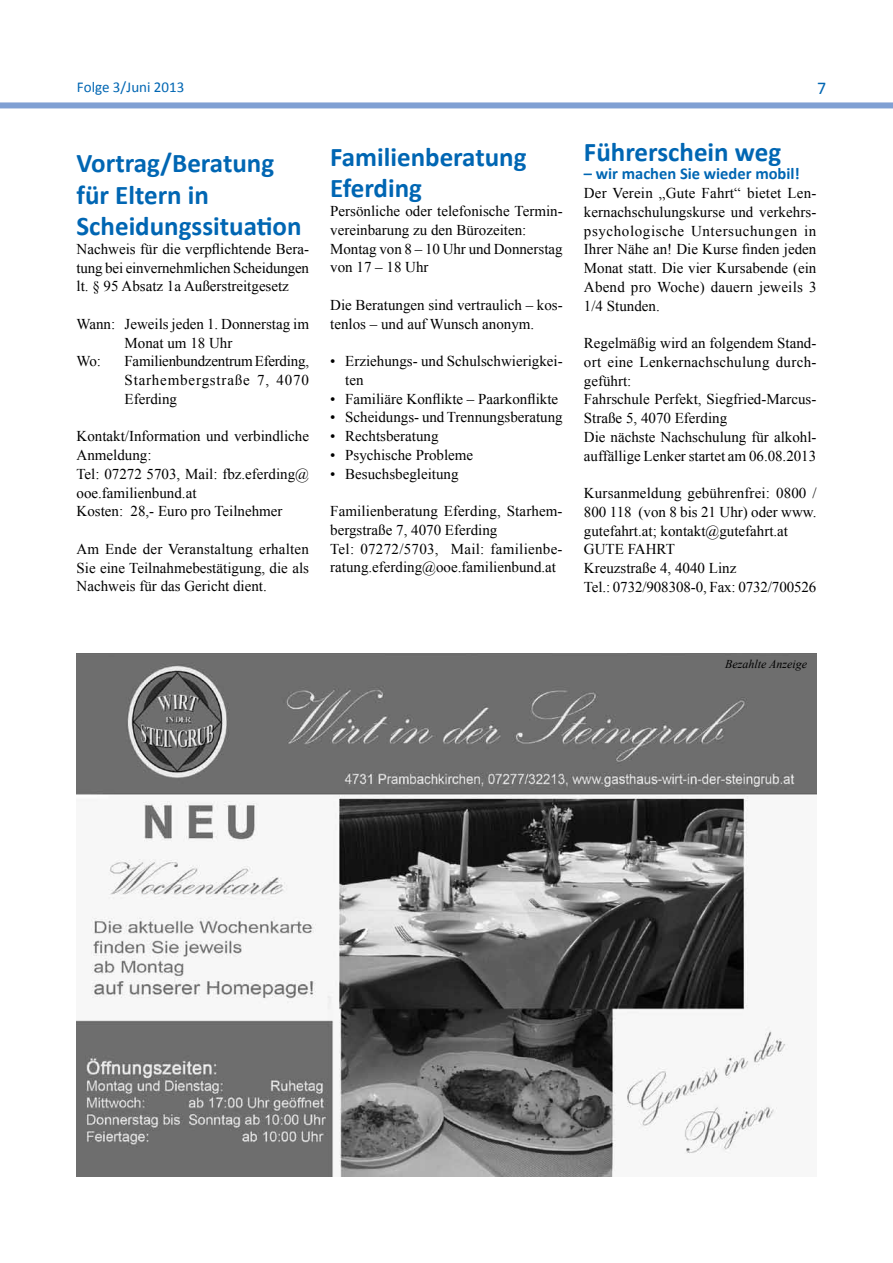
<style>
.page{position:relative;width:893px;height:1263px;background:#fff}
.page>*{position:absolute;margin:0;border:0;box-sizing:border-box;transform-origin:0 0}
.t1{font:700 27px/31.5px "Calibri";color:#0066b3}
.t2{font:18px "Calibri";color:#0066b3}
.t3{font:700 16.5px "Calibri";color:#0066b3}
.t4{font:15px/18.8px "Times New Roman";color:#000}
.t5{font:15px "Calibri";color:#0066b3}
.t6{font:italic 12px "Times New Roman";color:#000}
</style>
<div class="page">
<div style="left:0;top:102px;width:893px;height:6px;background:#80a0d3"></div>
<img style="left:76px;top:654px;width:740px;height:523px">
<p class="t5" style="left:77px;top:78px;width:109px">Folge 3/Juni 2013</p>
<p class="t2" style="left:817px;top:77px;width:11px">7</p>
<h1 class="t1" style="left:77px;top:147px;width:226px">Vortrag/Beratung für Eltern in<br>Scheidungssituation</h1>
<p class="t4" style="left:77px;top:239px;width:234px;text-align:justify">Nachweis für die verpflichtende Bera&shy;tung bei einvernehmlichen Scheidungen lt. § 95 Absatz 1a Außerstreitgesetz</p>
<p class="t4" style="left:77px;top:314px;width:234px">Wann: Jeweils jeden 1. Donnerstag im</p>
<p class="t4" style="left:125px;top:333px;width:109px">Monat um 18 Uhr</p>
<p class="t4" style="left:77px;top:352px;width:26px">Wo:</p>
<p class="t4" style="left:125px;top:352px;width:186px;text-align:justify">Familienbundzentrum Eferding, Starhembergstraße 7, 4070<br>Eferding</p>
<p class="t4" style="left:77px;top:427px;width:234px">Kontakt/Information und verbindliche<br>Anmeldung:<br>Tel: 07272 5703, Mail: fbz.eferding@ ooe.familienbund.at<br>Kosten: 28,- Euro pro Teilnehmer</p>
<p class="t4" style="left:77px;top:539px;width:234px;text-align:justify">Am Ende der Veranstaltung erhalten Sie eine Teilnahmebestätigung, die als Nachweis für das Gericht dient.</p>
<h1 class="t1" style="left:330px;top:141px;width:198px">Familienberatung<br>Eferding</h1>
<p class="t4" style="left:330px;top:201px;width:234px">Persönliche oder telefonische Termin&shy;vereinbarung zu den Bürozeiten:<br>Montag von 8 – 10 Uhr und Donnerstag von 17 – 18 Uhr</p>
<p class="t4" style="left:330px;top:295px;width:234px">Die Beratungen sind vertraulich – kos&shy;tenlos – und auf Wunsch anonym.</p>
<p class="t4" style="left:345px;top:351px;width:219px;text-indent:-15px">• Erziehungs- und Schulschwierigkei&shy;ten</p>
<p class="t4" style="left:330px;top:389px;width:229px">• Familiäre Konflikte – Paarkonflikte</p>
<p class="t4" style="left:330px;top:408px;width:234px">• Scheidungs- und Trennungsberatung</p>
<p class="t4" style="left:330px;top:426px;width:110px">• Rechtsberatung</p>
<p class="t4" style="left:330px;top:445px;width:144px">• Psychische Probleme</p>
<p class="t4" style="left:330px;top:464px;width:130px">• Besuchsbegleitung</p>
<p class="t4" style="left:330px;top:501px;width:234px">Familienberatung Eferding, Starhem&shy;bergstraße 7, 4070 Eferding<br>Tel: 07272/5703, Mail: familienbe&shy;ratung.eferding@ooe.familienbund.at</p>
<h1 class="t1" style="left:584px;top:136px;width:199px">Führerschein weg</h1>
<p class="t3" style="left:584px;top:163px;width:218px">– wir machen Sie wieder mobil!</p>
<p class="t4" style="left:584px;top:183px;width:234px;text-align:justify">Der Verein „Gute Fahrt“ bietet Len&shy;kernachschulungskurse und verkehrs&shy;psychologische Untersuchungen in Ihrer Nähe an! Die Kurse finden jeden Monat statt. Die vier Kursabende (ein Abend pro Woche) dauern jeweils 3<br>1/4 Stunden.</p>
<p class="t4" style="left:584px;top:333px;width:234px">Regelmäßig wird an folgendem Stand&shy;ort eine Lenkernachschulung durch&shy;geführt:<br>Fahrschule Perfekt, Siegfried-Marcus-<br>Straße 5, 4070 Eferding<br>Die nächste Nachschulung für alkohl&shy;auffällige Lenker startet am 06.08.2013</p>
<p class="t4" style="left:584px;top:483px;width:234px">Kursanmeldung gebührenfrei: 0800 /<br>800 118 (von 8 bis 21 Uhr) oder www. gutefahrt.at; kontakt@gutefahrt.at<br>GUTE FAHRT<br>Kreuzstraße 4, 4040 Linz<br>Tel.: 0732/908308-0, Fax: 0732/700526</p>
<p class="t6" style="left:725px;top:656px;width:84px">Bezahlte Anzeige</p>
</div>
